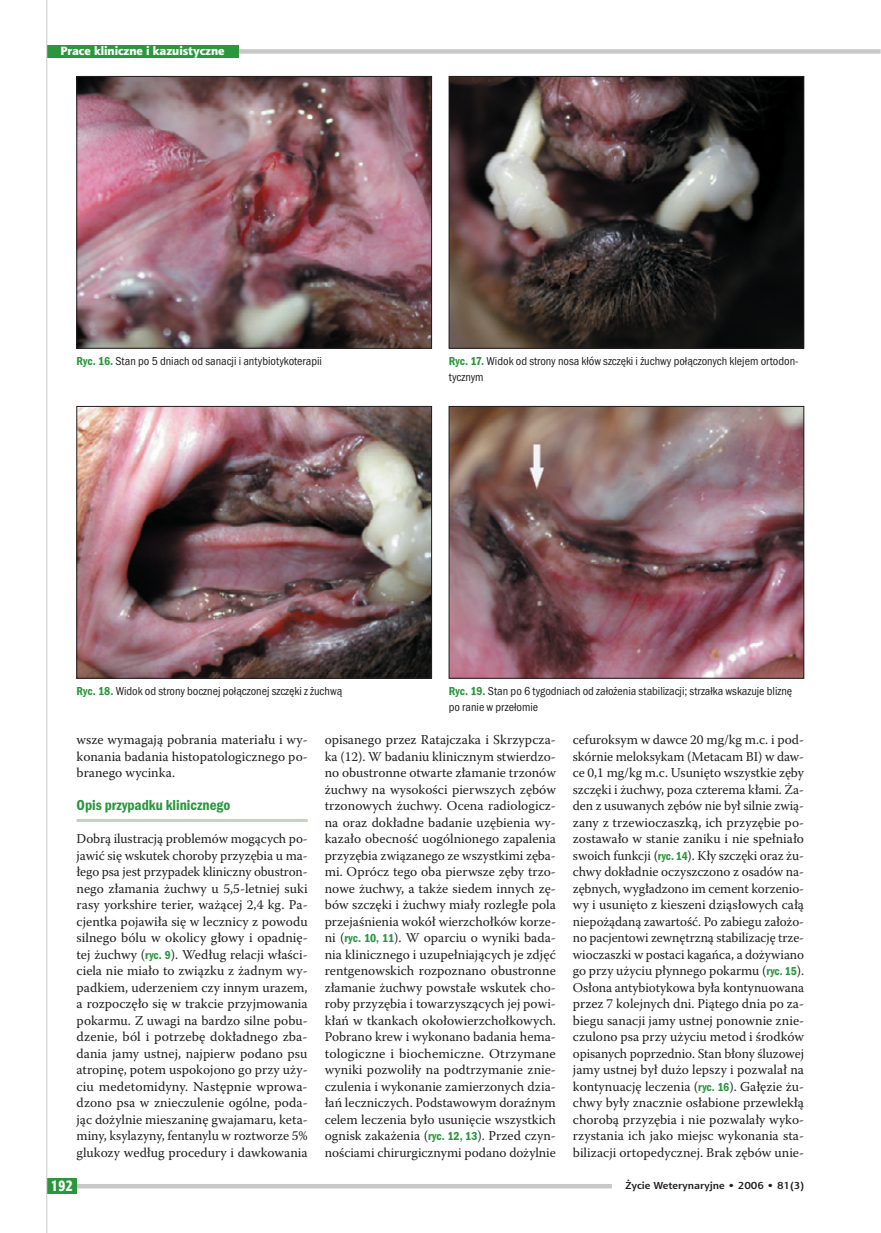
<style>
.page{position:relative;width:881px;height:1233px;background:#fff}
.page>*{position:absolute;margin:0;border:0;box-sizing:border-box;transform-origin:0 0}
.t1{font:15px "Franklin Got Itc TOT Dem Con";color:#2a973d}
.t2{font:15px "Aerton Cnd EFN Black";color:#fff}
.t3{font:13.5px/16.5px "Warnock Pro";color:#231f20;text-align:justify}
.t4{font:12px/16.5px "Franklin Got Itc TOT Boo Con";color:#231f20}
.t5{font:12px "Aerton EFN Black";color:#fff}
.t6{font:700 10.2px "Aerton EFN";color:#231f20;scale:1.11 1}
.s1{font-family:"Franklin Got Itc TOT Dem Con";color:#2a973d}
.s2{font-family:"Franklin Got Itc TOT Dem Con";font-size:12px;color:#2a973d}
</style>
<div class="page">
<div style="left:47px;top:49px;width:833px;height:5px;background:#c7c8ca"></div>
<div style="left:47px;top:45px;width:191px;height:13px;background:#2a973d"></div>
<hr style="left:47px;top:1184px;width:565px;height:4px;background:#c7c8ca">
<div style="left:47px;top:1178px;width:30px;height:15px;background:#2a973d"></div>
<hr style="left:46px;top:0;width:1px;height:1233px;background:#c7c8ca">
<hr style="left:77px;top:819px;width:231px;height:3px;background:#bdd8b7">
<img style="left:451px;top:78px;width:351px;height:268px">
<div style="left:449px;top:76px;width:355px;height:272px;border:1px solid #231f20"></div>
<img style="left:79px;top:78px;width:351px;height:268px">
<div style="left:77px;top:76px;width:355px;height:272px;border:1px solid #231f20"></div>
<img style="left:451px;top:408px;width:351px;height:268px">
<div style="left:449px;top:406px;width:355px;height:272px;border:1px solid #231f20"></div>
<img style="left:79px;top:408px;width:351px;height:268px">
<div style="left:77px;top:406px;width:355px;height:272px;border:1px solid #231f20"></div>
<p class="t5" style="left:60px;top:46px;width:166px">Prace kliniczne i kazuistyczne</p>
<p class="t4" style="left:77px;top:354px;width:247px"><span class="s1">Ryc. 16.</span> Stan po 5 dniach od sanacji i antybiotykoterapii</p>
<p class="t4" style="left:449px;top:354px;width:351px"><span class="s1">Ryc. 17.</span> Widok od strony nosa kłów szczęki i żuchwy połączonych klejem ortodon&shy;tycznym</p>
<p class="t4" style="left:77px;top:684px;width:267px"><span class="s1">Ryc. 18.</span> Widok od strony bocznej połączonej szczęki z żuchwą</p>
<p class="t4" style="left:449px;top:684px;width:345px"><span class="s1">Ryc. 19.</span> Stan po 6 tygodniach od założenia stabilizacji; strzałka wskazuje bliznę po ranie w przełomie</p>
<p class="t3" style="left:77px;top:733px;width:233px">wsze wymagają pobrania materiału i wy&shy;konania badania histopatologicznego po&shy;branego wycinka.</p>
<p class="t1" style="left:77px;top:801px;width:155px">Opis przypadku klinicznego</p>
<p class="t3" style="left:77px;top:832px;width:233px">Dobrą ilustracją problemów mogących po&shy;jawić się wskutek choroby przyzębia u ma&shy;łego psa jest przypadek kliniczny obustron&shy;nego złamania żuchwy u 5,5-letniej suki rasy yorkshire terier, ważącej 2,4 kg. Pa&shy;cjentka pojawiła się w lecznicy z powodu silnego bólu w okolicy głowy i opadnię&shy;tej żuchwy (<span class="s2">ryc. 9</span>). Według relacji właści&shy;ciela nie miało to związku z żadnym wy&shy;padkiem, uderzeniem czy innym urazem, a rozpoczęło się w trakcie przyjmowania pokarmu. Z uwagi na bardzo silne pobu&shy;dzenie, ból i potrzebę dokładnego zba&shy;dania jamy ustnej, najpierw podano psu atropinę, potem uspokojono go przy uży&shy;ciu medetomidyny. Następnie wprowa&shy;dzono psa w znieczulenie ogólne, poda&shy;jąc dożylnie mieszaninę gwajamaru, keta&shy;miny, ksylazyny, fentanylu w roztworze 5% glukozy według procedury i dawkowania</p>
<p class="t3" style="left:325px;top:733px;width:233px">opisanego przez Ratajczaka i Skrzypcza&shy;ka (12). W badaniu klinicznym stwierdzo&shy;no obustronne otwarte złamanie trzonów żuchwy na wysokości pierwszych zębów trzonowych żuchwy. Ocena radiologicz&shy;na oraz dokładne badanie uzębienia wy&shy;kazało obecność uogólnionego zapalenia przyzębia związanego ze wszystkimi zęba&shy;mi. Oprócz tego oba pierwsze zęby trzo&shy;nowe żuchwy, a także siedem innych zę&shy;bów szczęki i żuchwy miały rozległe pola przejaśnienia wokół wierzchołków korze&shy;ni (<span class="s2">ryc. 10, 11</span>). W oparciu o wyniki bada&shy;nia klinicznego i uzupełniających je zdjęć rentgenowskich rozpoznano obustronne złamanie żuchwy powstałe wskutek cho&shy;roby przyzębia i towarzyszących jej powi&shy;kłań w tkankach okołowierzchołkowych.<br>Pobrano krew i wykonano badania hema&shy;tologiczne i biochemiczne. Otrzymane wyniki pozwoliły na podtrzymanie znie&shy;czulenia i wykonanie zamierzonych dzia&shy;łań leczniczych. Podstawowym doraźnym celem leczenia było usunięcie wszystkich ognisk zakażenia (<span class="s2">ryc. 12, 13</span>). Przed czyn&shy;nościami chirurgicznymi podano dożylnie</p>
<p class="t3" style="left:573px;top:733px;width:233px">cefuroksym w dawce 20 mg/kg m.c. i pod&shy;skórnie meloksykam (Metacam BI) w daw&shy;ce 0,1 mg/kg m.c. Usunięto wszystkie zęby szczęki i żuchwy, poza czterema kłami. Ża&shy;den z usuwanych zębów nie był silnie zwią&shy;zany z trzewioczaszką, ich przyzębie po&shy;zostawało w stanie zaniku i nie spełniało swoich funkcji (<span class="s2">ryc. 14</span>). Kły szczęki oraz żu&shy;chwy dokładnie oczyszczono z osadów na&shy;zębnych, wygładzono im cement korzenio&shy;wy i usunięto z kieszeni dziąsłowych całą niepożądaną zawartość. Po zabiegu założo&shy;no pacjentowi zewnętrzną stabilizację trze&shy;wioczaszki w postaci kagańca, a dożywiano go przy użyciu płynnego pokarmu (<span class="s2">ryc. 15</span>).<br>Osłona antybiotykowa była kontynuowana przez 7 kolejnych dni. Piątego dnia po za&shy;biegu sanacji jamy ustnej ponownie znie&shy;czulono psa przy użyciu metod i środków opisanych poprzednio. Stan błony śluzowej jamy ustnej był dużo lepszy i pozwalał na kontynuację leczenia (<span class="s2">ryc. 16</span>). Gałęzie żu&shy;chwy były znacznie osłabione przewlekłą chorobą przyzębia i nie pozwalały wyko&shy;rzystania ich jako miejsc wykonania sta&shy;bilizacji ortopedycznej. Brak zębów unie-</p>
<p class="t2" style="left:51px;top:1180px;width:23px">192</p>
<p class="t6" style="left:625px;top:1182px;width:162px">Życie Weterynaryjne • 2006 • 81(3)</p>
</div>
